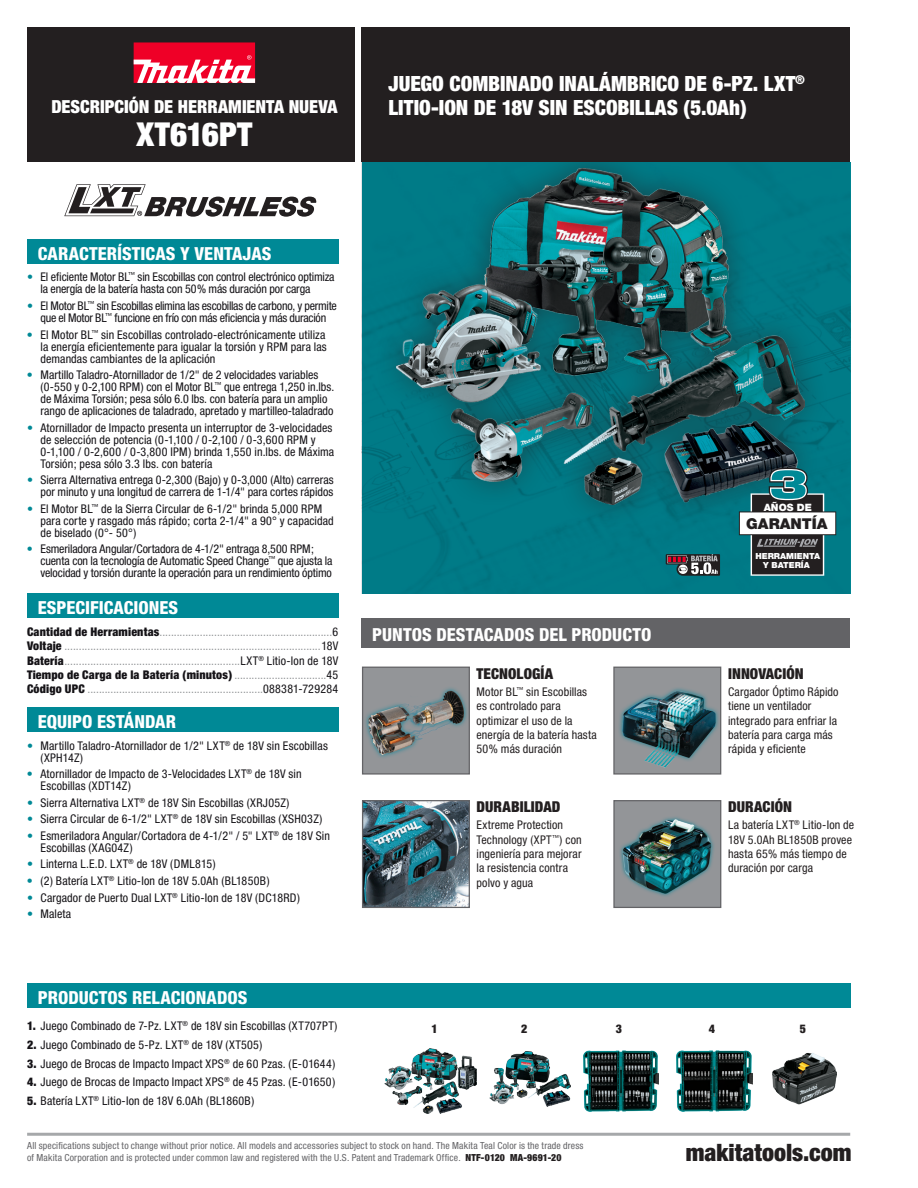
<style>
.page{position:relative;width:918px;height:1188px;background:#fff}
.page>*{position:absolute;margin:0;border:0;box-sizing:border-box;transform-origin:0 0}
.t1{font:900 condensed 33px "Helvetica Neue";color:#fff}
.t2{font:900 condensed 24px "Helvetica Neue";color:#231f20}
.t3{font:900 condensed 21px/24px "Helvetica Neue";color:#fff}
.t4{font:800 condensed 18px "Helvetica Neue";color:#fff}
.t5{font:900 condensed 18px "Helvetica Neue";color:#fff}
.t6{font:900 condensed 15px "Helvetica Neue";letter-spacing:.005em;color:#231f20}
.t7{font:900 15px "Helvetica Neue";color:#231f20}
.t8{font:condensed 12px/12px "Helvetica Neue";letter-spacing:.005em;color:#151317}
.t9{font:condensed 12px/14.4px "Helvetica Neue";letter-spacing:.02em;color:#939598;text-align:justify}
.t10{font:condensed 12px/14.4px "Helvetica Neue";letter-spacing:.01em;color:#231f20}
.t11{font:condensed 12px/12px "Helvetica Neue";letter-spacing:-.02em;color:#151317;text-align:center}
.t12{font:900 condensed 12px "Helvetica Neue";color:#231f20}
.t13{font:900 10.2px "Helvetica Neue";color:#fff}
.t14{font:condensed 9.75px/11.7px "Helvetica Neue";letter-spacing:.015em;color:#636366}
.t15{font:900 8.4px/9px "Helvetica Neue";color:#fff;text-align:center}
.s1{color:#008996}
.s2{font-weight:900;color:#151317}
.s3{color:#151317}
.s4{font-weight:900}
.s5{font-weight:900;color:#231f20}
</style>
<div class="page">
<div style="left:27px;top:27px;width:327px;height:135px;background:#231f20"></div>
<div style="left:361px;top:27px;width:489px;height:135px;background:#231f20"></div>
<div style="left:362px;top:162px;width:488px;height:432px;background:#007a87"></div>
<hr style="left:27px;top:1133px;width:823px;height:3px;background:#939598">
<div style="left:371px;top:141px;width:460px;height:390px;background:#231f20;opacity:.5"></div>
<img style="left:397px;top:168px;width:408px;height:336px">
<img style="left:364px;top:802px;width:104px;height:104px">
<div style="left:362px;top:800px;width:108px;height:108px;border:1px solid #636366"></div>
<div style="left:614px;top:667px;width:107px;height:107px;background:#939598"></div>
<img style="left:619px;top:688px;width:100px;height:79px">
<div style="left:613px;top:667px;width:108px;height:108px;border:1px solid #636366"></div>
<div style="left:614px;top:801px;width:107px;height:106px;background:#939598"></div>
<img style="left:620px;top:817px;width:94px;height:79px">
<div style="left:613px;top:800px;width:108px;height:108px;border:1px solid #636366"></div>
<div style="left:363px;top:667px;width:106px;height:107px;background:#939598"></div>
<img style="left:365px;top:688px;width:102px;height:70px">
<div style="left:362px;top:667px;width:108px;height:108px;border:1px solid #636366"></div>
<img style="left:384px;top:1049px;width:93px;height:64px">
<img style="left:489px;top:1051px;width:81px;height:55px">
<img style="left:583px;top:1050px;width:76px;height:62px">
<img style="left:676px;top:1050px;width:76px;height:62px">
<img style="left:772px;top:1053px;width:65px;height:52px">
<div style="left:361px;top:619px;width:489px;height:29px;background:#636366"></div>
<div style="left:27px;top:983px;width:823px;height:25px;background:#008996"></div>
<div style="left:27px;top:239px;width:311px;height:25px;background:#008996"></div>
<div style="left:27px;top:593px;width:311px;height:25px;background:#008996"></div>
<div style="left:27px;top:707px;width:311px;height:25px;background:#008996"></div>
<div style="left:134px;top:42px;width:121px;height:41px;background:#ef0027"></div>
<svg style="left:134px;top:55px;width:121px;height:28px"></svg>
<svg style="left:739px;top:468px;width:97px;height:108px"></svg>
<svg style="left:666px;top:554px;width:54px;height:22px"></svg>
<svg style="left:64px;top:184px;width:253px;height:33px"></svg>
<h3 class="t5" style="left:51px;top:96px;width:288px">DESCRIPCIÓN DE HERRAMIENTA NUEVA</h3>
<h1 class="t1" style="left:136px;top:114px;width:118px">XT616PT</h1>
<h3 class="t3" style="left:389px;top:71px;width:418px">JUEGO COMBINADO INALÁMBRICO DE 6-PZ. LXT<sup>®<br></sup>LITIO-ION DE 18V SIN ESCOBILLAS (5.0Ah)</h3>
<h3 class="t4" style="left:38px;top:242px;width:235px">CARACTERÍSTICAS Y VENTAJAS</h3>
<p class="t8" style="left:41px;top:271px;width:296px;text-indent:-14px"><span class="s1">•</span> El eficiente Motor BL<sup>™</sup> sin Escobillas con control electrónico optimiza la energía de la batería hasta con 50% más duración por carga</p>
<p class="t11" style="left:27px;top:300px;width:311px"><span class="s1">•</span> El Motor BL<sup>™</sup> sin Escobillas elimina las escobillas de carbono, y permite que el Motor BL<sup>™</sup> funcione en frío con más eficiencia y más duración</p>
<p class="t8" style="left:40px;top:328px;width:288px;text-indent:-14px"><span class="s1">•</span> El Motor BL<sup>™</sup> sin Escobillas controlado-electrónicamente utiliza la energía eficientemente para igualar la torsión y RPM para las demandas cambiantes de la aplicación</p>
<p class="t8" style="left:40px;top:369px;width:295px;text-indent:-14px"><span class="s1">•</span> Martillo Taladro-Atornillador de 1/2" de 2 velocidades variables (0-550 y 0-2,100 RPM) con el Motor BL<sup>™</sup> que entrega 1,250 in.lbs. de Máxima Torsión; pesa sólo 6.0 lbs. con batería para un amplio rango de aplicaciones de taladrado, apretado y martilleo-taladrado</p>
<p class="t8" style="left:41px;top:421px;width:295px;text-indent:-14px"><span class="s1">•</span> Atornillador de Impacto presenta un interruptor de 3-velocidades de selección de potencia (0-1,100 / 0-2,100 / 0-3,600 RPM y 0-1,100 / 0-2,600 / 0-3,800 IPM) brinda 1,550 in.lbs. de Máxima Torsión; pesa sólo 3.3 lbs. con batería</p>
<p class="t8" style="left:27px;top:474px;width:308px;text-align:right"><span class="s1">•</span> Sierra Alternativa entrega 0-2,300 (Bajo) y 0-3,000 (Alto) carreras por minuto y una longitud de carrera de 1-1/4" para cortes rápidos</p>
<p class="t8" style="left:40px;top:502px;width:295px;text-indent:-13px"><span class="s1">•</span> El Motor BL<sup>™</sup> de la Sierra Circular de 6-1/2" brinda 5,000 RPM para corte y rasgado más rápido; corta 2-1/4" a 90° y capacidad de biselado (0°- 50°)</p>
<p class="t8" style="left:40px;top:543px;width:293px;text-indent:-14px"><span class="s1">•</span> Esmeriladora Angular/Cortadora de 4-1/2" entraga 8,500 RPM; cuenta con la tecnología de Automatic Speed Change<sup>™</sup> que ajusta la velocidad y torsión durante la operación para un rendimiento óptimo</p>
<h3 class="t4" style="left:38px;top:596px;width:142px">ESPECIFICACIONES</h3>
<p class="t9" style="left:27px;top:624px;width:313px"><span class="s2">Cantidad de Herramientas</span>............................................................<span class="s3">6<br></span><span class="s2">Voltaje</span> .........................................................................................<span class="s3">18V </span><span class="s2">Batería</span>.............................................................<span class="s3">LXT</span><sup>®</sup> <span class="s3">Litio-Ion de 18V </span><span class="s2">Tiempo de Carga de la Batería (minutos)</span> ................................<span class="s3">45<br></span><span class="s2">Código UPC</span> .............................................................<span class="s3">088381-729284</span></p>
<h3 class="t4" style="left:38px;top:710px;width:140px">EQUIPO ESTÁNDAR</h3>
<p class="t8" style="left:40px;top:739px;width:289px;text-indent:-13px"><span class="s1">•</span> Martillo Taladro-Atornillador de 1/2" LXT<sup>®</sup> de 18V sin Escobillas (XPH14Z)</p>
<p class="t8" style="left:41px;top:768px;width:263px;text-indent:-14px"><span class="s1">•</span> Atornillador de Impacto de 3-Velocidades LXT<sup>®</sup> de 18V sin<br>Escobillas (XDT14Z)</p>
<p class="t8" style="left:27px;top:796px;width:264px"><span class="s1">•</span> Sierra Alternativa LXT<sup>®</sup> de 18V Sin Escobillas (XRJ05Z)</p>
<p class="t8" style="left:27px;top:813px;width:297px"><span class="s1">•</span> Sierra Circular de 6-1/2" LXT<sup>®</sup> de 18V sin Escobillas (XSH03Z)</p>
<p class="t8" style="left:41px;top:830px;width:291px;text-indent:-13px"><span class="s1">•</span> Esmeriladora Angular/Cortadora de 4-1/2" / 5" LXT<sup>®</sup> de 18V Sin<br>Escobillas (XAG04Z)</p>
<p class="t8" style="left:27px;top:858px;width:190px"><span class="s1">•</span> Linterna L.E.D. LXT<sup>®</sup> de 18V (DML815)</p>
<p class="t8" style="left:27px;top:875px;width:244px"><span class="s1">•</span> (2) Batería LXT<sup>®</sup> Litio-Ion de 18V 5.0Ah (BL1850B)</p>
<p class="t8" style="left:27px;top:891px;width:275px"><span class="s1">•</span> Cargador de Puerto Dual LXT<sup>®</sup> Litio-Ion de 18V (DC18RD)</p>
<p class="t8" style="left:27px;top:908px;width:46px"><span class="s1">•</span> Maleta</p>
<h3 class="t4" style="left:38px;top:986px;width:211px">PRODUCTOS RELACIONADOS</h3>
<p class="t8" style="left:27px;top:1020px;width:312px"><span class="s4">1.</span> Juego Combinado de 7-Pz. LXT<sup>®</sup> de 18V sin Escobillas (XT707PT)</p>
<p class="t8" style="left:27px;top:1039px;width:237px"><span class="s4">2.</span> Juego Combinado de 5-Pz. LXT<sup>®</sup> de 18V (XT505)</p>
<p class="t8" style="left:27px;top:1057px;width:310px"><span class="s4">3.</span> Juego de Brocas de Impacto Impact XPS<sup>®</sup> de 60 Pzas. (E-01644)</p>
<p class="t8" style="left:27px;top:1076px;width:310px"><span class="s4">4.</span> Juego de Brocas de Impacto Impact XPS<sup>®</sup> de 45 Pzas. (E-01650)</p>
<p class="t8" style="left:27px;top:1095px;width:229px"><span class="s4">5.</span> Batería LXT<sup>®</sup> Litio-Ion de 18V 6.0Ah (BL1860B)</p>
<h3 class="t4" style="left:372px;top:624px;width:281px">PUNTOS DESTACADOS DEL PRODUCTO</h3>
<p class="t6" style="left:477px;top:664px;width:78px">TECNOLOGÍA</p>
<p class="t10" style="left:477px;top:684px;width:122px">Motor BL<sup>™</sup> sin Escobillas es controlado para optimizar el uso de la energía de la batería hasta<br>50% más duración</p>
<p class="t6" style="left:477px;top:798px;width:86px">DURABILIDAD</p>
<p class="t10" style="left:477px;top:818px;width:107px">Extreme Protection<br>Technology (XPT<sup>™</sup>) con ingeniería para mejorar la resistencia contra polvo y agua</p>
<p class="t13" style="left:764px;top:501px;width:50px">AÑOS DE</p>
<p class="t7" style="left:746px;top:515px;width:83px">GARANTÍA</p>
<p class="t15" style="left:755px;top:551px;width:66px">HERRAMIENTA<br>Y BATERÍA</p>
<p class="t6" style="left:728px;top:664px;width:77px">INNOVACIÓN</p>
<p class="t10" style="left:728px;top:684px;width:112px">Cargador Óptimo Rápido tiene un ventilador integrado para enfriar la batería para carga más rápida y eficiente</p>
<p class="t6" style="left:728px;top:798px;width:65px">DURACIÓN</p>
<p class="t10" style="left:728px;top:818px;width:128px">La batería LXT<sup>®</sup> Litio-Ion de<br>18V 5.0Ah BL1850B provee hasta 65% más tiempo de duración por carga</p>
<p class="t12" style="left:432px;top:1021px;width:8px">1</p>
<p class="t12" style="left:521px;top:1021px;width:8px">2</p>
<p class="t12" style="left:616px;top:1021px;width:8px">3</p>
<p class="t12" style="left:709px;top:1021px;width:8px">4</p>
<p class="t12" style="left:800px;top:1021px;width:8px">5</p>
<p class="t14" style="left:27px;top:1140px;width:558px">All specifications subject to change without prior notice. All models and accessories subject to stock on hand. The Makita Teal Color is the trade dress of Makita Corporation and is protected under common law and registered with the U.S. Patent and Trademark Office. <span class="s5">NTF-0120 MA-9691-20</span></p>
<h2 class="t2" style="left:686px;top:1138px;width:167px">makitatools.com</h2>
</div>
